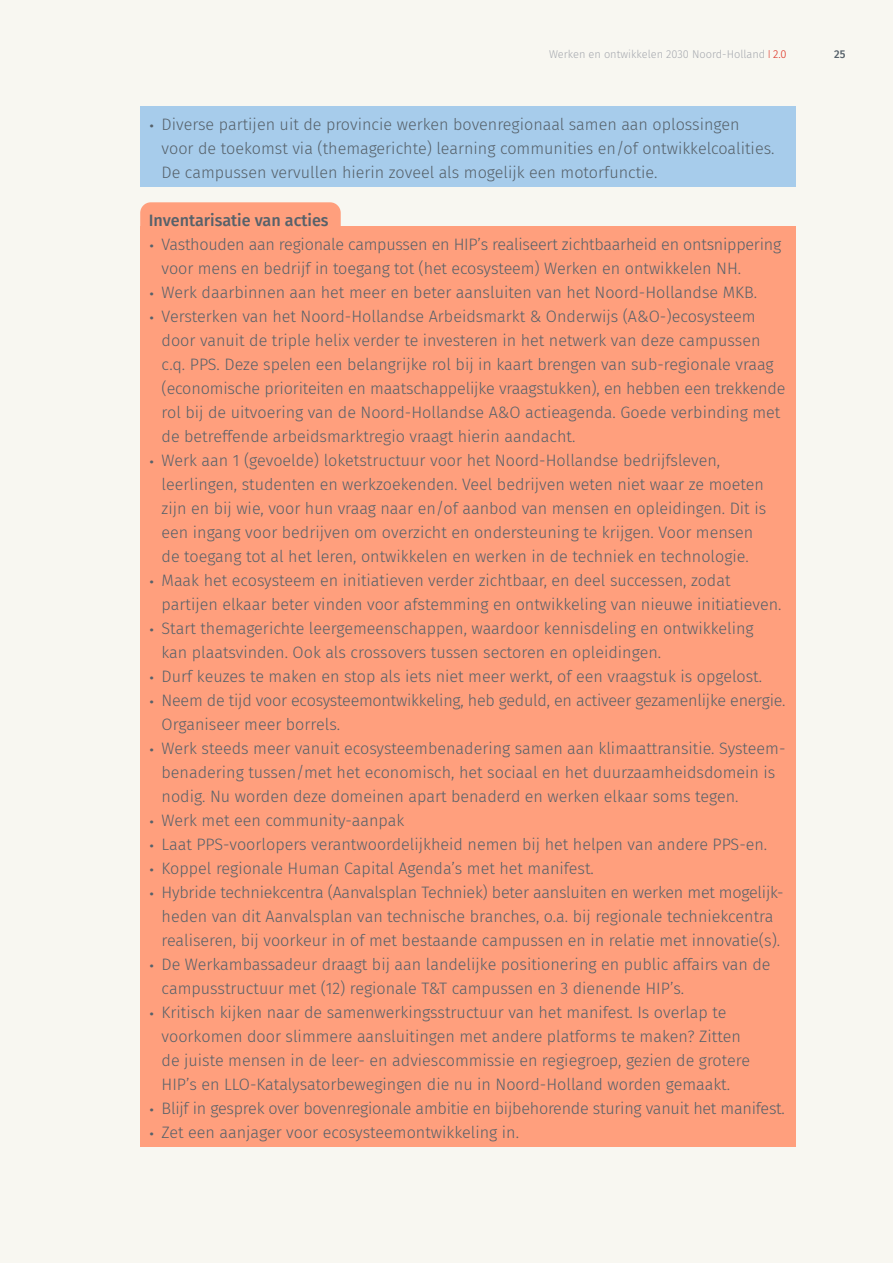
<style>
.page{position:relative;width:893px;height:1263px;background:#f8f7f1}
.page>*{position:absolute;margin:0;border:0;box-sizing:border-box;transform-origin:0 0}
.t1{font:300 16.5px/24px "Fira Sans";color:#56616a}
.Body_11_pt{font:500 16.5px "Fira Sans";color:#56616a}
.t2{font:300 11.25px "Fira Sans";color:#a6a9af}
.t3{font:500 11.25px "Fira Sans";color:#56616a}
.s1{font-weight:400;color:#dd2b1c}
.s2{color:#dd2b1c}
.s3{font-size:21px}
</style>
<div class="page">
<div style="left:140px;top:202px;width:201px;height:70px;background:#ff9f7d;border-radius:11px"></div>
<div style="left:140px;top:226px;width:655px;height:921px;background:#ff9f7d"></div>
<div style="left:140px;top:106px;width:655px;height:81px;background:#a7cceb"></div>
<p class="t2" style="left:549px;top:47px;width:239px">Werken en ontwikkelen 2030 Noord-Holland <span class="s1">I</span> <span class="s2">2.0</span></p>
<p class="t3" style="left:834px;top:45px;width:13px">25</p>
<p class="t1" style="left:162px;top:112px;width:614px;text-indent:-13px"><span class="s3">•</span> Diverse partijen uit de provincie werken bovenregionaal samen aan oplossingen voor de toekomst via (themagerichte) learning communities en/of ontwikkelcoalities.<br>De campussen vervullen hierin zoveel als mogelijk een motorfunctie.</p>
<p class="Body_11_pt" style="left:149px;top:207px;width:181px">Inventarisatie van acties</p>
<p class="t1" style="left:162px;top:232px;width:621px;text-indent:-13px"><span class="s3">•</span> Vasthouden aan regionale campussen en HIP’s realiseert zichtbaarheid en ontsnippering voor mens en bedrijf in toegang tot (het ecosysteem) Werken en ontwikkelen NH.</p>
<p class="t1" style="left:149px;top:280px;width:610px"><span class="s3">•</span> Werk daarbinnen aan het meer en beter aansluiten van het Noord-Hollandse MKB.</p>
<p class="t1" style="left:162px;top:304px;width:625px;text-indent:-13px"><span class="s3">•</span> Versterken van het Noord-Hollandse Arbeidsmarkt &amp; Onderwijs (A&amp;O-)ecosysteem door vanuit de triple helix verder te investeren in het netwerk van deze campussen c.q. PPS. Deze spelen een belangrijke rol bij in kaart brengen van sub-regionale vraag (economische prioriteiten en maatschappelijke vraagstukken), en hebben een trekkende rol bij de uitvoering van de Noord-Hollandse A&amp;O actieagenda. Goede verbinding met de betreffende arbeidsmarktregio vraagt hierin aandacht.</p>
<p class="t1" style="left:162px;top:448px;width:606px;text-indent:-13px"><span class="s3">•</span> Werk aan 1 (gevoelde) loketstructuur voor het Noord-Hollandse bedrijfsleven, leerlingen, studenten en werkzoekenden. Veel bedrijven weten niet waar ze moeten zijn en bij wie, voor hun vraag naar en/of aanbod van mensen en opleidingen. Dit is een ingang voor bedrijven om overzicht en ondersteuning te krijgen. Voor mensen de toegang tot al het leren, ontwikkelen en werken in de techniek en technologie.</p>
<p class="t1" style="left:162px;top:568px;width:621px;text-indent:-13px"><span class="s3">•</span> Maak het ecosysteem en initiatieven verder zichtbaar, en deel successen, zodat partijen elkaar beter vinden voor afstemming en ontwikkeling van nieuwe initiatieven.</p>
<p class="t1" style="left:162px;top:616px;width:594px;text-indent:-13px"><span class="s3">•</span> Start themagerichte leergemeenschappen, waardoor kennisdeling en ontwikkeling kan plaatsvinden. Ook als crossovers tussen sectoren en opleidingen.</p>
<p class="t1" style="left:149px;top:664px;width:615px"><span class="s3">•</span> Durf keuzes te maken en stop als iets niet meer werkt, of een vraagstuk is opgelost.</p>
<p class="t1" style="left:162px;top:688px;width:625px;text-indent:-13px"><span class="s3">•</span> Neem de tijd voor ecosysteemontwikkeling, heb geduld, en activeer gezamenlijke energie.<br>Organiseer meer borrels.</p>
<p class="t1" style="left:162px;top:736px;width:623px;text-indent:-13px"><span class="s3">•</span> Werk steeds meer vanuit ecosysteembenadering samen aan klimaattransitie. Systeem&shy;benadering tussen/met het economisch, het sociaal en het duurzaamheidsdomein is nodig. Nu worden deze domeinen apart benaderd en werken elkaar soms tegen.</p>
<p class="t1" style="left:149px;top:808px;width:257px"><span class="s3">•</span> Werk met een community-aanpak</p>
<p class="t1" style="left:149px;top:832px;width:620px"><span class="s3">•</span> Laat PPS-voorlopers verantwoordelijkheid nemen bij het helpen van andere PPS-en.</p>
<p class="t1" style="left:149px;top:856px;width:447px"><span class="s3">•</span> Koppel regionale Human Capital Agenda’s met het manifest.</p>
<p class="t1" style="left:162px;top:880px;width:621px;text-indent:-13px"><span class="s3">•</span> Hybride techniekcentra (Aanvalsplan Techniek) beter aansluiten en werken met mogelijk&shy;heden van dit Aanvalsplan van technische branches, o.a. bij regionale techniekcentra realiseren, bij voorkeur in of met bestaande campussen en in relatie met innovatie(s).</p>
<p class="t1" style="left:162px;top:952px;width:610px;text-indent:-13px"><span class="s3">•</span> De Werkambassadeur draagt bij aan landelijke positionering en public affairs van de campusstructuur met (12) regionale T&amp;T campussen en 3 dienende HIP’s.</p>
<p class="t1" style="left:162px;top:1000px;width:590px;text-indent:-13px"><span class="s3">•</span> Kritisch kijken naar de samenwerkingsstructuur van het manifest. Is overlap te voorkomen door slimmere aansluitingen met andere platforms te maken? Zitten de juiste mensen in de leer- en adviescommissie en regiegroep, gezien de grotere HIP’s en LLO-Katalysatorbewegingen die nu in Noord-Holland worden gemaakt.</p>
<p class="t1" style="left:149px;top:1096px;width:638px"><span class="s3">•</span> Blijf in gesprek over bovenregionale ambitie en bijbehorende sturing vanuit het manifest.</p>
<p class="t1" style="left:149px;top:1120px;width:372px"><span class="s3">•</span> Zet een aanjager voor ecosysteemontwikkeling in.</p>
</div>
